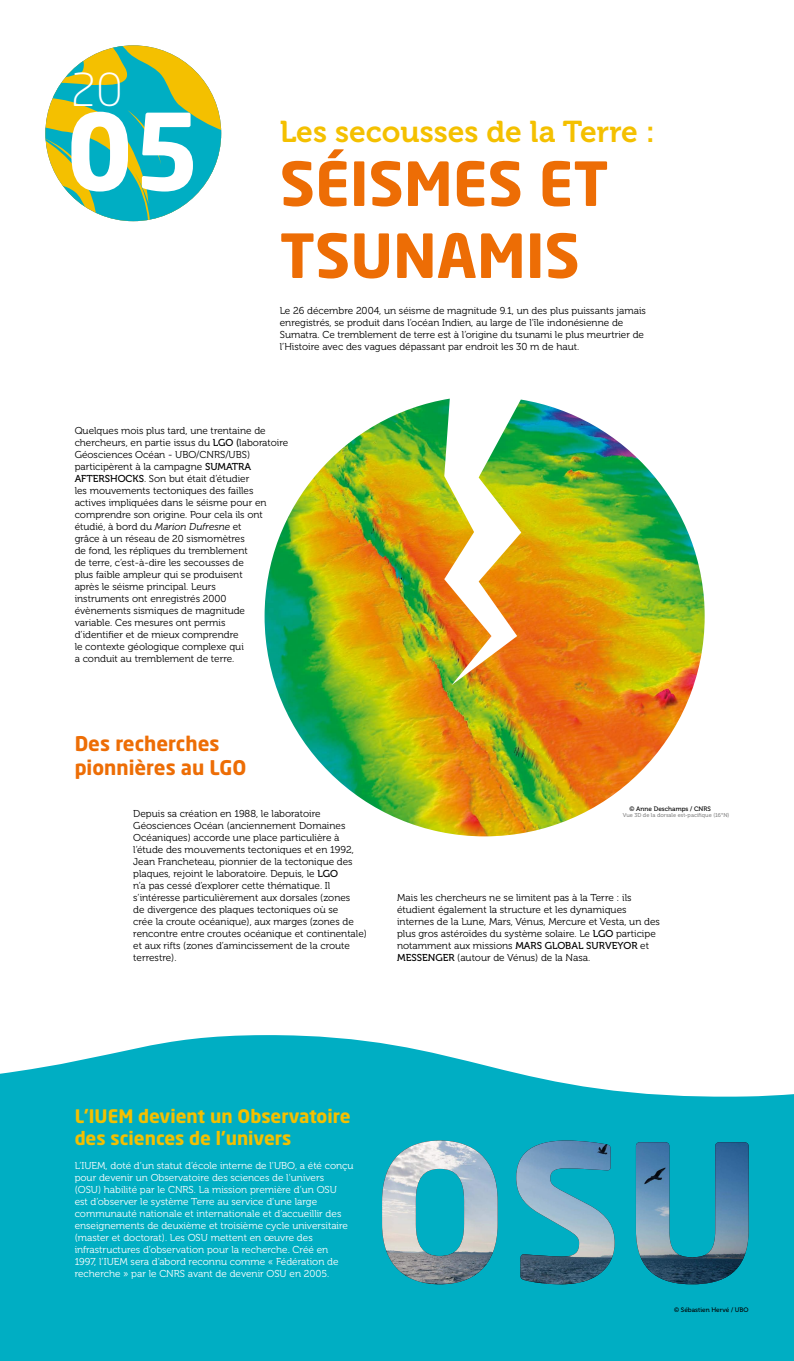
<style>
.page{position:relative;width:794px;height:1361px;background:#fff}
.page>*{position:absolute;margin:0;border:0;box-sizing:border-box;transform-origin:0 0}
.t1{font:700 104.92px "Neo Sans Std";color:#fff}
.t2{font:700 60px/72px "Neo Sans Std";color:#ed6d05}
.t3{font:300 44.96px "Neo Sans Std";color:#fff}
.t4{font:30px "Museo 700";color:#f4c000}
.t5{font:700 20px/24px "Neo Sans Std";color:#ed6d05}
.t6{font:700 18.4px/22.1px "Neo Sans Std";color:#f4c000}
.t7{font:10px/12px "Museo 300";color:#000}
.t8{font:10px/12px "Museo 300";color:#fff}
.t9{font:6.4px "Museo 500";color:#000}
.t10{font:5.6px "Museo 500";color:#878787}
.s1{font-family:"Museo 500"}
.s2{font-style:italic}
</style>
<div class="page">
<svg style="left:0;top:1035px;width:794px;height:326px;background:#1cb6c9"></svg>
<svg style="left:45px;top:45px;width:176px;height:176px"></svg>
<img style="left:264px;top:399px;width:440px;height:437px">
<img style="left:382px;top:1140px;width:366px;height:144px">
<h3 class="t3" style="left:70px;top:63px;width:54px">20</h3>
<h1 class="t1" style="left:66px;top:84px;width:137px">05</h1>
<h3 class="t4" style="left:280px;top:115px;width:377px">Les secousses de la Terre :</h3>
<h2 class="t2" style="left:280px;top:146px;width:330px">SÉISMES ET<br>TSUNAMIS</h2>
<p class="t7" style="left:280px;top:305px;width:368px">Le 26 décembre 2004, un séisme de magnitude 9.1, un des plus puissants jamais enregistrés, se produit dans l’océan Indien, au large de l’île indonésienne de Sumatra. Ce tremblement de terre est à l’origine du tsunami le plus meurtrier de l’Histoire avec des vagues dépassant par endroit les 30 m de haut.</p>
<p class="t7" style="left:75px;top:425px;width:215px">Quelques mois plus tard, une trentaine de chercheurs, en partie issus du <span class="s1">LGO (</span>laboratoire Géosciences Océan - UBO/CNRS/UBS) participèrent à la campagne <span class="s1">SUMATRA AFTERSHOCKS</span>. Son but était d’étudier<br>les mouvements tectoniques des failles<br>actives impliquées dans le séisme pour en comprendre son origine. Pour cela ils ont étudié, à bord du <span class="s2">Marion Dufresne</span> et<br>grâce à un réseau de 20 sismomètres<br>de fond, les répliques du tremblement<br>de terre, c’est-à-dire les secousses de<br>plus faible ampleur qui se produisent<br>après le séisme principal. Leurs<br>instruments ont enregistrés 2000<br>évènements sismiques de magnitude<br>variable. Ces mesures ont permis<br>d’identifier et de mieux comprendre<br>le contexte géologique complexe qui<br>a conduit au tremblement de terre.</p>
<h3 class="t5" style="left:75px;top:730px;width:173px">Des recherches pionnières au LGO</h3>
<p class="t7" style="left:133px;top:807px;width:235px">Depuis sa création en 1988, le laboratoire Géosciences Océan (anciennement Domaines Océaniques) accorde une place particulière à l’étude des mouvements tectoniques et en 1992, Jean Francheteau, pionnier de la tectonique des plaques, rejoint le laboratoire. Depuis, le <span class="s1">LGO<br></span>n’a pas cessé d’explorer cette thématique. Il s’intéresse particulièrement aux dorsales (zones<br>de divergence des plaques tectoniques où se<br>crée la croute océanique), aux marges (zones de rencontre entre croutes océanique et continentale) et aux rifts (zones d’amincissement de la croute terrestre).</p>
<p class="t9" style="left:629px;top:805px;width:83px">© Anne Deschamps / CNRS</p>
<p class="t10" style="left:622px;top:812px;width:108px">Vue 3D de la dorsale est-pacifique (16°N)</p>
<p class="t7" style="left:397px;top:891px;width:264px">Mais les chercheurs ne se limitent pas à la Terre : ils étudient également la structure et les dynamiques internes de la Lune, Mars, Vénus, Mercure et Vesta, un des plus gros astéroïdes du système solaire. Le <span class="s1">LGO</span> participe notamment aux missions <span class="s1">MARS GLOBAL SURVEYOR</span> et <span class="s1">MESSENGER</span> (autour de Vénus) de la Nasa.</p>
<h3 class="t6" style="left:75px;top:1105px;width:277px">L’IUEM devient un Observatoire des sciences de l’univers</h3>
<p class="t8" style="left:75px;top:1159px;width:280px">L’IUEM, doté d’un statut d’école interne de l’UBO, a été conçu pour devenir un Observatoire des sciences de l’univers<br>(OSU) habilité par le CNRS. La mission première d’un OSU<br>est d’observer le système Terre au service d’une large communauté nationale et internationale et d’accueillir des enseignements de deuxième et troisième cycle universitaire (master et doctorat). Les OSU mettent en œuvre des infrastructures d’observation pour la recherche. Créé en<br>1997, l’IUEM sera d’abord reconnu comme « Fédération de recherche » par le CNRS avant de devenir OSU en 2005.</p>
<p class="t9" style="left:674px;top:1305px;width:76px">© Sébastien Hervé / UBO</p>
</div>
